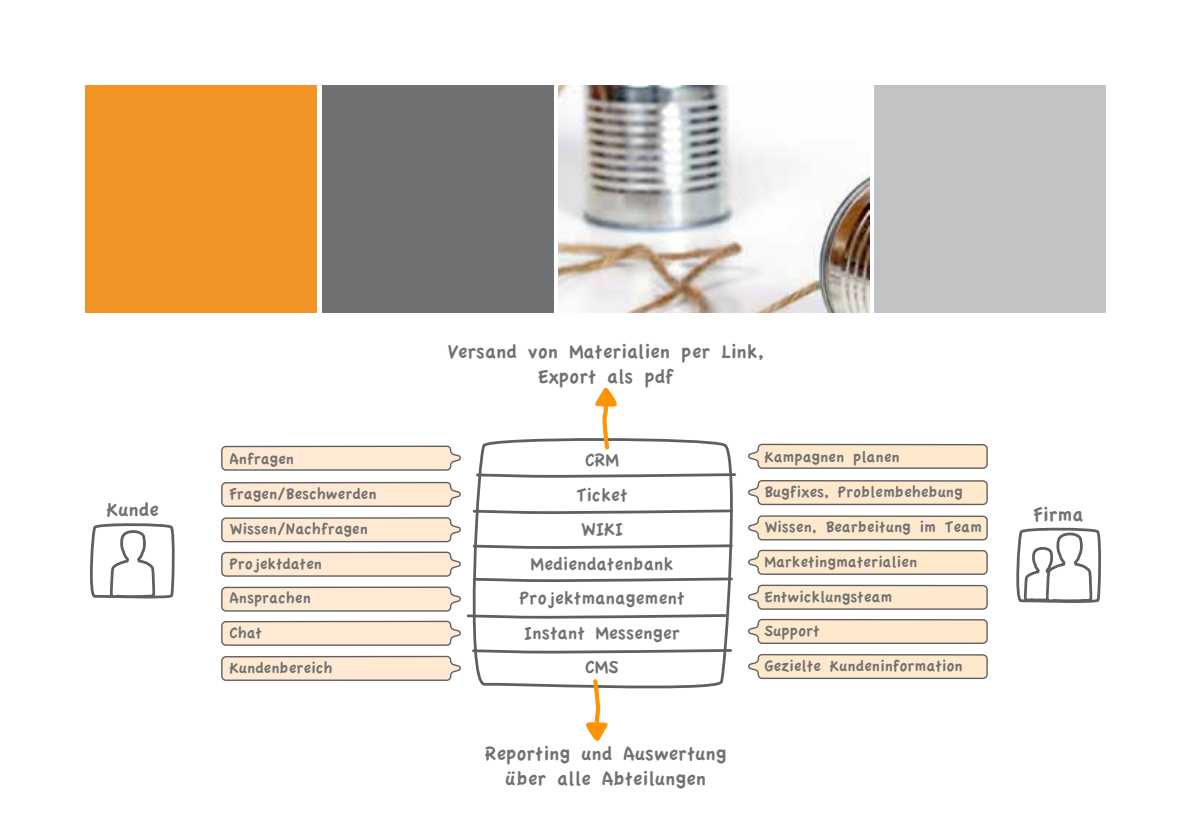
<style>
.page{position:relative;width:1191px;height:840px;background:#fff}
.page>*{position:absolute;margin:0;border:0;box-sizing:border-box;transform-origin:0 0}
.t1{font:20.8px/24.8px "Apple Casual";color:#707172;text-align:center}
.t2{font:19.4px/34.6px "Apple Casual";color:#707172;text-align:center}
.t3{font:16.6px/34.8px "Apple Casual";color:#707172}
</style>
<div class="page">
<div style="left:85px;top:85px;width:231px;height:227px;background:#f39526"></div>
<img style="left:559px;top:85px;width:310px;height:227px">
<div style="left:322px;top:85px;width:231px;height:227px;background:#707172"></div>
<div style="left:874px;top:85px;width:232px;height:227px;background:#c2c3c4"></div>
<svg style="left:90px;top:523px;width:85px;height:76px"></svg>
<svg style="left:1016px;top:527px;width:85px;height:76px"></svg>
<svg style="left:221px;top:388px;width:515px;height:353px"></svg>
<svg style="left:748px;top:443px;width:240px;height:26px;background:#ecdac3"></svg>
<svg style="left:748px;top:480px;width:240px;height:25px;background:#ecdac2"></svg>
<svg style="left:748px;top:515px;width:240px;height:26px;background:#ecdac4"></svg>
<svg style="left:748px;top:549px;width:240px;height:26px;background:#ecdac3"></svg>
<svg style="left:748px;top:584px;width:240px;height:26px;background:#ecdac3"></svg>
<svg style="left:748px;top:618px;width:240px;height:26px;background:#ecdac3"></svg>
<svg style="left:748px;top:654px;width:240px;height:25px;background:#ecd9c2"></svg>
<p class="t1" style="left:448px;top:339px;width:317px">Versand von Materialien per Link,<br>Export als pdf</p>
<p class="t3" style="left:229px;top:441px;width:149px">Anfragen<br>Fragen/Beschwerden<br>Wissen/Nachfragen<br>Projektdaten<br>Ansprachen<br>Chat<br>Kundenbereich</p>
<p class="t3" style="left:764px;top:440px;width:219px">Kampagnen planen<br>Bugfixes, Problembehebung<br>Wissen, Bearbeitung im Team<br>Marketingmaterialien<br>Entwicklungsteam<br>Support<br>Gezielte Kundeninformation</p>
<p class="t2" style="left:519px;top:443px;width:167px">CRM<br>Ticket<br>WIKI<br>Mediendatenbank<br>Projektmanagement<br>Instant Messenger<br>CMS</p>
<p class="t1" style="left:107px;top:497px;width:54px">Kunde</p>
<p class="t1" style="left:1033px;top:502px;width:51px">Firma</p>
<p class="t1" style="left:485px;top:740px;width:243px">Reporting und Auswertung über alle Abteilungen</p>
</div>
